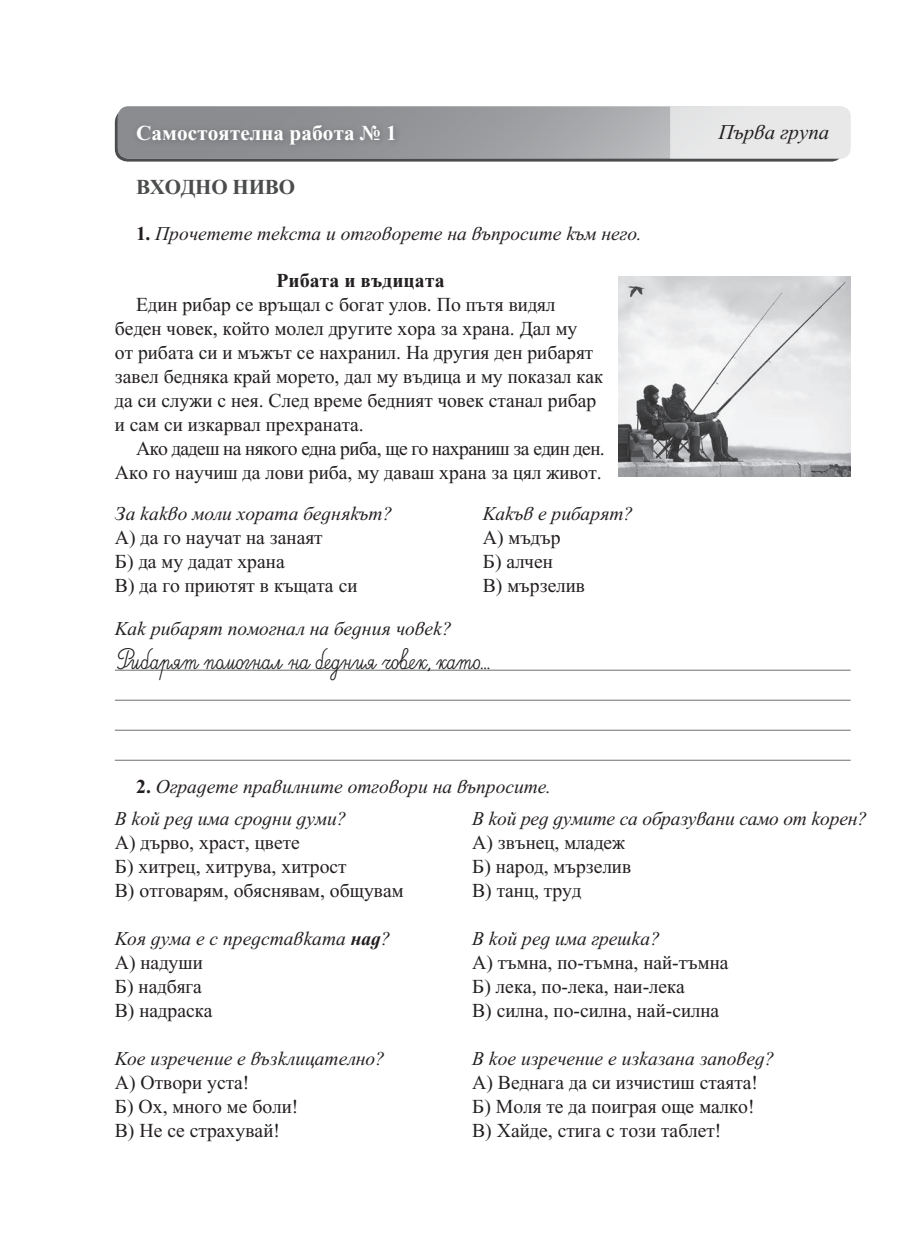
<style>
.page{position:relative;width:923px;height:1255px;background:#fff}
.page>*{position:absolute;margin:0;border:0;box-sizing:border-box;transform-origin:0 0}
.t1{font:30px "HS School Bg";color:#231f20}
.t2{font:700 21px "SP Time ML";color:#fff}
.t3{font:italic 21px "Tempora Bg";color:#231f20}
.t4{font:700 21px "SP Time ML";letter-spacing:-.01em;color:#4b4c4d}
.t5{font:19.5px/24px "SP Time ML";color:#231f20}
.t6{font:italic 19.5px/32.5px "Tempora Bg";color:#231f20}
.t7{font:19.5px/24px "SP Time ML";letter-spacing:-.03em;color:#231f20;text-align:right}
.t8{font:700 19.5px "SP Time ML";color:#231f20}
.s1{font-family:"SP Time ML";font-weight:700;font-style:normal}
.s2{font-weight:700}
</style>
<div class="page">
<div style="left:115px;top:109px;width:728px;height:53px;background:#4b4c4d;border-radius:13px"></div>
<svg style="left:118px;top:106px;width:732px;height:53px;background:#9c9da0"></svg>
<div style="left:670px;top:106px;width:181px;height:53px;background:#e8e8e9"></div>
<div style="left:132px;top:119px;width:270px;height:33px;background:#898b8e"></div>
<img style="left:619px;top:276px;width:231px;height:201px">
<hr style="left:115px;top:669px;width:735px;height:1px;background:#76787b">
<hr style="left:115px;top:699px;width:735px;height:1px;background:#76787b">
<hr style="left:115px;top:729px;width:735px;height:1px;background:#76787b">
<hr style="left:115px;top:759px;width:735px;height:1px;background:#76787b">
<p class="t2" style="left:136px;top:118px;width:262px">Самостоятелна работа № 1</p>
<p class="t3" style="left:718px;top:121px;width:112px">Първа група</p>
<p class="t4" style="left:136px;top:173px;width:160px">ВХОДНО НИВО</p>
<p class="t6" style="left:136px;top:217px;width:507px"><span class="s1">1.</span> Прочетете текста и отговорете на въпросите към него.</p>
<p class="t8" style="left:276px;top:267px;width:170px">Рибата и въдицата</p>
<p class="t5" style="left:115px;top:292px;width:490px;text-indent:21px">Един рибар се връщал с богат улов. По пътя видял беден човек, който молел другите хора за храна. Дал му<br>от рибата си и мъжът се нахранил. На другия ден рибарят завел бедняка край морето, дал му въдица и му показал как да си служи с нея. След време бедният човек станал рибар и сам си изкарвал прехраната.</p>
<p class="t7" style="left:115px;top:436px;width:491px">Ако дадеш на някого една риба, ще го нахраниш за един ден.<br>Ако го научиш да лови риба, му даваш храна за цял живот.</p>
<p class="t6" style="left:115px;top:497px;width:279px">За какво моли хората беднякът?</p>
<p class="t5" style="left:115px;top:524px;width:244px">А) да го научат на занаят<br>Б) да му дадат храна<br>В) да го приютят в къщата си</p>
<p class="t6" style="left:483px;top:497px;width:152px">Какъв е рибарят?</p>
<p class="t5" style="left:483px;top:524px;width:104px">А) мъдър<br>Б) алчен<br>В) мързелив</p>
<p class="t6" style="left:115px;top:612px;width:338px">Как рибарят помогнал на бедния човек?</p>
<h1 class="t1" style="left:117px;top:643px;width:375px">Рибарят помогнал на бедния човек, като...</h1>
<p class="t6" style="left:115px;top:770px;width:438px;text-indent:21px"><span class="s1">2.</span> Оградете правилните отговори на въпросите.<br>В кой ред има сродни думи?</p>
<p class="t5" style="left:115px;top:830px;width:290px">А) дърво, храст, цвете<br>Б) хитрец, хитрува, хитрост<br>В) отговарям, обяснявам, общувам</p>
<p class="t6" style="left:115px;top:922px;width:277px">Коя дума е с представката <span class="s2">над</span>?</p>
<p class="t5" style="left:115px;top:950px;width:99px">А) надуши<br>Б) надбяга<br>В) надраска</p>
<p class="t6" style="left:115px;top:1042px;width:272px">Кое изречение е възклицателно?</p>
<p class="t5" style="left:115px;top:1070px;width:185px">А) Отвори уста!<br>Б) Ох, много ме боли!<br>В) Не се страхувай!</p>
<p class="t6" style="left:472px;top:802px;width:396px">В кой ред думите са образувани само от корен?</p>
<p class="t5" style="left:472px;top:829px;width:161px">А) звънец, младеж<br>Б) народ, мързелив<br>В) танц, труд</p>
<p class="t6" style="left:472px;top:922px;width:189px">В кой ред има грешка?</p>
<p class="t5" style="left:472px;top:949px;width:258px">А) тъмна, по-тъмна, най-тъмна<br>Б) лека, по-лека, наи-лека<br>В) силна, по-силна, най-силна</p>
<p class="t6" style="left:472px;top:1042px;width:304px">В кое изречение е изказана заповед?</p>
<p class="t5" style="left:472px;top:1069px;width:287px">А) Веднага да си изчистиш стаята!<br>Б) Моля те да поиграя още малко!<br>В) Хайде, стига с този таблет!</p>
</div>
